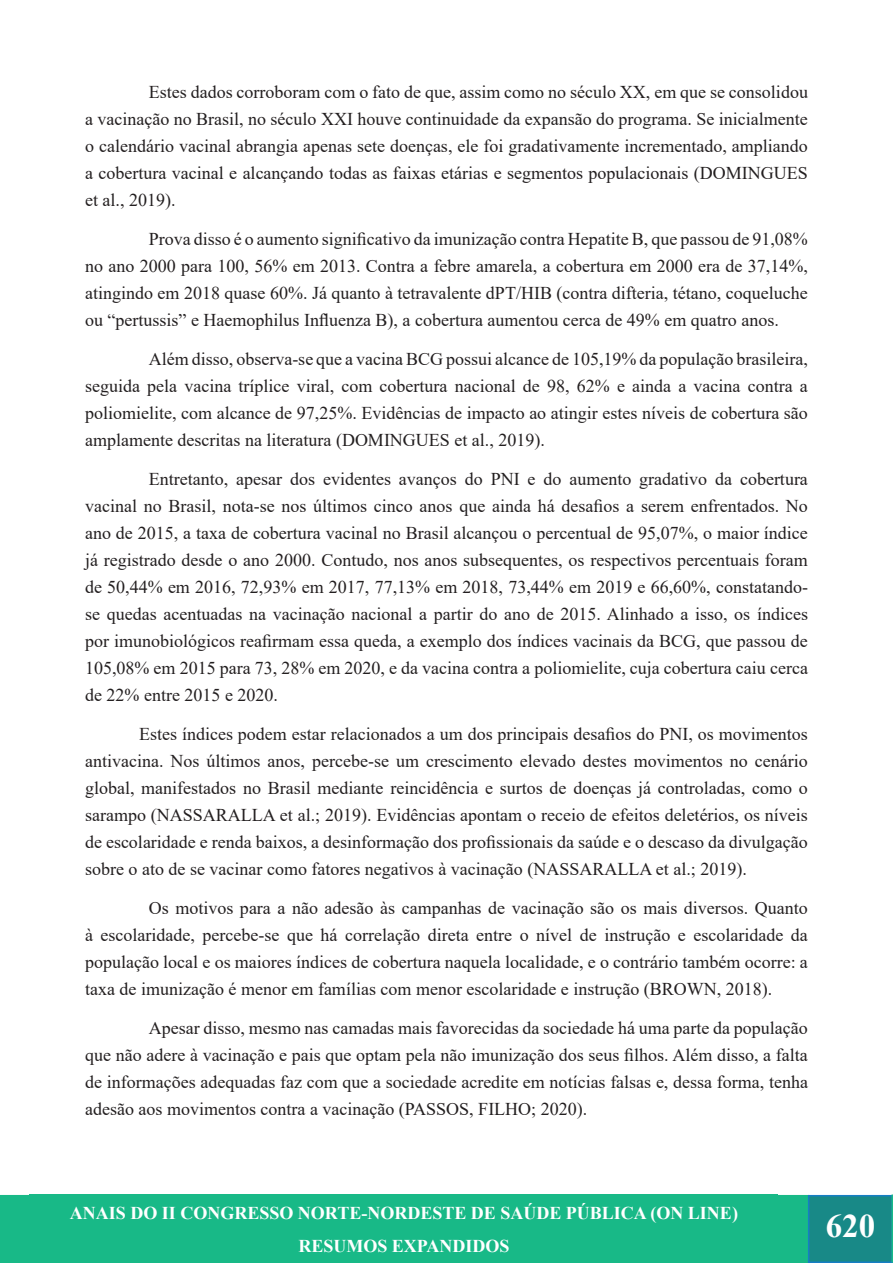
<style>
.page{position:relative;width:893px;height:1263px;background:#fff}
.page>*{position:absolute;margin:0;border:0;box-sizing:border-box;transform-origin:0 0}
.t1{font:700 33px "Times New Roman";color:#fff}
.t2{font:18px/27px "Times New Roman";color:#231f20;text-align:justify}
.t3{font:700 18px/33px "Times New Roman";color:#fff;text-align:center}
</style>
<div class="page">
<div style="left:0;top:1195px;width:808px;height:68px;background:#18b987"></div>
<div style="left:809px;top:1196px;width:83px;height:66px;background:#188987"></div>
<div style="left:808px;top:1195px;width:85px;height:68px;border:2px solid #167ec4"></div>
<div style="left:30px;top:1195px;width:748px;height:68px;background:#18b987"></div>
<svg style="left:891px;top:1194px;width:2px;height:68px"></svg>
<p class="t2" style="left:85px;top:77px;width:724px;text-indent:64px">Estes dados corroboram com o fato de que, assim como no século XX, em que se consolidou a vacinação no Brasil, no século XXI houve continuidade da expansão do programa. Se inicialmente o calendário vacinal abrangia apenas sete doenças, ele foi gradativamente incrementado, ampliando a cobertura vacinal e alcançando todas as faixas etárias e segmentos populacionais (DOMINGUES et al., 2019).</p>
<p class="t2" style="left:85px;top:224px;width:724px;text-indent:64px">Prova disso é o aumento significativo da imunização contra Hepatite B, que passou de 91,08% no ano 2000 para 100, 56% em 2013. Contra a febre amarela, a cobertura em 2000 era de 37,14%, atingindo em 2018 quase 60%. Já quanto à tetravalente dPT/HIB (contra difteria, tétano, coqueluche ou “pertussis” e Haemophilus Influenza B), a cobertura aumentou cerca de 49% em quatro anos.</p>
<p class="t2" style="left:85px;top:344px;width:724px;text-indent:64px">Além disso, observa-se que a vacina BCG possui alcance de 105,19% da população brasileira, seguida pela vacina tríplice viral, com cobertura nacional de 98, 62% e ainda a vacina contra a poliomielite, com alcance de 97,25%. Evidências de impacto ao atingir estes níveis de cobertura são amplamente descritas na literatura (DOMINGUES et al., 2019).</p>
<p class="t2" style="left:85px;top:464px;width:724px;text-indent:64px">Entretanto, apesar dos evidentes avanços do PNI e do aumento gradativo da cobertura vacinal no Brasil, nota-se nos últimos cinco anos que ainda há desafios a serem enfrentados. No ano de 2015, a taxa de cobertura vacinal no Brasil alcançou o percentual de 95,07%, o maior índice já registrado desde o ano 2000. Contudo, nos anos subsequentes, os respectivos percentuais foram de 50,44% em 2016, 72,93% em 2017, 77,13% em 2018, 73,44% em 2019 e 66,60%, constatando&shy;se quedas acentuadas na vacinação nacional a partir do ano de 2015. Alinhado a isso, os índices por imunobiológicos reafirmam essa queda, a exemplo dos índices vacinais da BCG, que passou de 105,08% em 2015 para 73, 28% em 2020, e da vacina contra a poliomielite, cuja cobertura caiu cerca de 22% entre 2015 e 2020.</p>
<p class="t2" style="left:85px;top:719px;width:724px;text-indent:54px">Estes índices podem estar relacionados a um dos principais desafios do PNI, os movimentos antivacina. Nos últimos anos, percebe-se um crescimento elevado destes movimentos no cenário global, manifestados no Brasil mediante reincidência e surtos de doenças já controladas, como o sarampo (NASSARALLA et al.; 2019). Evidências apontam o receio de efeitos deletérios, os níveis de escolaridade e renda baixos, a desinformação dos profissionais da saúde e o descaso da divulgação sobre o ato de se vacinar como fatores negativos à vacinação (NASSARALLA et al.; 2019).</p>
<p class="t2" style="left:85px;top:893px;width:724px;text-indent:64px">Os motivos para a não adesão às campanhas de vacinação são os mais diversos. Quanto à escolaridade, percebe-se que há correlação direta entre o nível de instrução e escolaridade da população local e os maiores índices de cobertura naquela localidade, e o contrário também ocorre: a taxa de imunização é menor em famílias com menor escolaridade e instrução (BROWN, 2018).</p>
<p class="t2" style="left:85px;top:1013px;width:724px;text-indent:64px">Apesar disso, mesmo nas camadas mais favorecidas da sociedade há uma parte da população que não adere à vacinação e pais que optam pela não imunização dos seus filhos. Além disso, a falta de informações adequadas faz com que a sociedade acredite em notícias falsas e, dessa forma, tenha adesão aos movimentos contra a vacinação (PASSOS, FILHO; 2020).</p>
<p class="t3" style="left:70px;top:1195px;width:669px">ANAIS DO II CONGRESSO NORTE-NORDESTE DE SAÚDE PÚBLICA (ON LINE)<br>RESUMOS EXPANDIDOS</p>
<h1 class="t1" style="left:826px;top:1202px;width:51px">620</h1>
</div>
